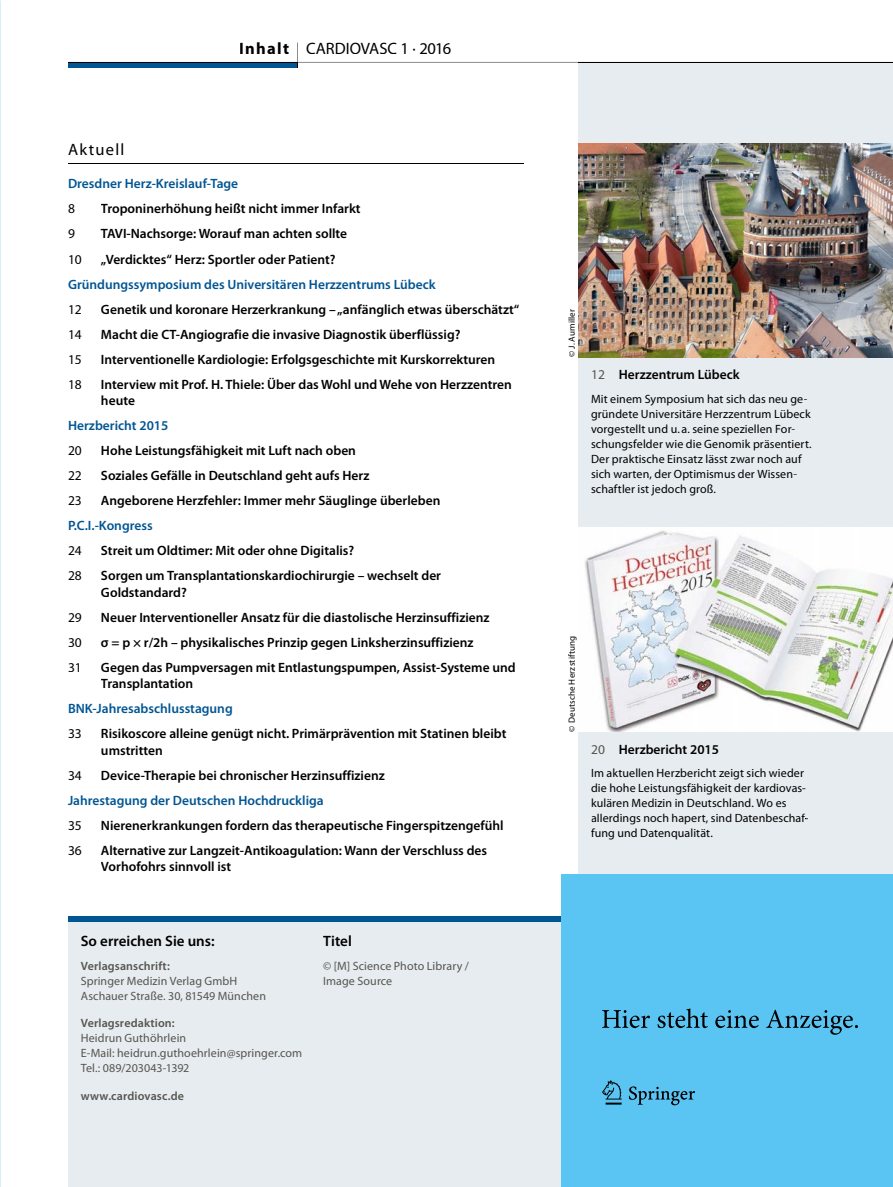
<style>
.page{position:relative;width:893px;height:1187px;background:#fff}
.page>*{position:absolute;margin:0;border:0;box-sizing:border-box;transform-origin:0 0}
.t1{font:16.5px "Myriad Pro";color:#000}
.t2{font:16.5px "Myriad Pro";letter-spacing:.075em;color:#000}
.t3{font:600 15px "Myriad Pro";color:#000}
.t4{font:600 13.5px/16.5px "Myriad Pro";color:#000}
.t5{font:600 13.5px "Myriad Pro";color:#005593}
.t6{font:13.5px "Myriad Pro";color:#000}
.t7{font:12px/15px "Myriad Pro";letter-spacing:.01em;color:#000}
.t8{font:12px/15px "Myriad Pro";letter-spacing:.01em;color:#56554f}
.t9{font:600 12px "Myriad Pro";letter-spacing:.01em;color:#56554f}
.t10{font:9px "Myriad Pro";letter-spacing:.02em;color:#000}
.s1{font-weight:700}
.s2{font-weight:400;color:#56554f}
</style>
<div class="page">
<div style="left:68px;top:916px;width:825px;height:270px;background:#e6ecf0"></div>
<div style="left:578px;top:62px;width:315px;height:1124px;background:#e6ecf0"></div>
<div style="left:68px;top:916px;width:825px;height:6px;background:#005593"></div>
<hr style="left:68px;top:163px;width:455px;height:1px;background:#000">
<img style="left:578px;top:144px;width:315px;height:213px">
<img style="left:578px;top:527px;width:315px;height:204px">
<svg style="left:68px;top:43px;width:825px;height:24px"></svg>
<div style="left:561px;top:874px;width:332px;height:312px;background:#5ac5f2"></div>
<svg style="left:602px;top:1008px;width:256px;height:26px"></svg>
<svg style="left:602px;top:1080px;width:93px;height:25px"></svg>
<p class="t1" style="left:239px;top:38px;width:214px"><span class="s1">Inhalt</span> CARDIOVASC 1 · 2016</p>
<p class="t2" style="left:68px;top:139px;width:58px">Aktuell</p>
<p class="t5" style="left:68px;top:175px;width:172px">Dresdner Herz-Kreislauf-Tage</p>
<p class="t6" style="left:68px;top:200px;width:8px">8</p>
<p class="t4" style="left:101px;top:200px;width:261px">Troponinerhöhung heißt nicht immer Infarkt</p>
<p class="t6" style="left:68px;top:226px;width:8px">9</p>
<p class="t4" style="left:101px;top:225px;width:248px">TAVI-Nachsorge: Worauf man achten sollte</p>
<p class="t6" style="left:68px;top:251px;width:15px">10</p>
<p class="t4" style="left:101px;top:250px;width:236px">„Verdicktes“ Herz: Sportler oder Patient?</p>
<p class="t5" style="left:68px;top:275px;width:369px">Gründungssymposium des Universitären Herzzentrums Lübeck</p>
<p class="t6" style="left:68px;top:301px;width:15px">12</p>
<p class="t4" style="left:101px;top:300px;width:420px">Genetik und koronare Herzerkrankung – „anfänglich etwas überschätzt“</p>
<p class="t6" style="left:68px;top:326px;width:15px">14</p>
<p class="t4" style="left:101px;top:325px;width:361px">Macht die CT-Angiografie die invasive Diagnostik überflüssig?</p>
<p class="t6" style="left:68px;top:351px;width:15px">15</p>
<p class="t4" style="left:101px;top:350px;width:396px">Interventionelle Kardiologie: Erfolgsgeschichte mit Kurskorrekturen</p>
<p class="t6" style="left:68px;top:376px;width:15px">18</p>
<p class="t4" style="left:101px;top:375px;width:412px">Interview mit Prof. H. Thiele: Über das Wohl und Wehe von Herzzentren heute</p>
<p class="t5" style="left:68px;top:417px;width:102px">Herzbericht 2015</p>
<p class="t6" style="left:68px;top:442px;width:15px">20</p>
<p class="t4" style="left:101px;top:442px;width:257px">Hohe Leistungsfähigkeit mit Luft nach oben</p>
<p class="t6" style="left:68px;top:467px;width:15px">22</p>
<p class="t4" style="left:101px;top:467px;width:270px">Soziales Gefälle in Deutschland geht aufs Herz</p>
<p class="t6" style="left:68px;top:492px;width:15px">23</p>
<p class="t4" style="left:101px;top:492px;width:341px">Angeborene Herzfehler: Immer mehr Säuglinge überleben</p>
<p class="t5" style="left:68px;top:517px;width:86px">P.C.I.-Kongress</p>
<p class="t6" style="left:68px;top:542px;width:15px">24</p>
<p class="t4" style="left:101px;top:542px;width:255px">Streit um Oldtimer: Mit oder ohne Digitalis?</p>
<p class="t6" style="left:68px;top:567px;width:15px">28</p>
<p class="t4" style="left:101px;top:567px;width:342px">Sorgen um Transplantationskardiochirurgie – wechselt der<br>Goldstandard?</p>
<p class="t6" style="left:68px;top:609px;width:15px">29</p>
<p class="t4" style="left:101px;top:608px;width:390px">Neuer Interventioneller Ansatz für die diastolische Herzinsuffizienz</p>
<p class="t6" style="left:68px;top:634px;width:15px">30</p>
<p class="t4" style="left:101px;top:633px;width:374px">σ = p × r/2h – physikalisches Prinzip gegen Linksherzinsuffizienz</p>
<p class="t6" style="left:68px;top:659px;width:15px">31</p>
<p class="t4" style="left:101px;top:658px;width:416px">Gegen das Pumpversagen mit Entlastungspumpen, Assist-Systeme und<br>Transplantation</p>
<p class="t5" style="left:68px;top:700px;width:166px">BNK-Jahresabschlusstagung</p>
<p class="t6" style="left:68px;top:725px;width:15px">33</p>
<p class="t4" style="left:101px;top:725px;width:407px">Risikoscore alleine genügt nicht. Primärprävention mit Statinen bleibt umstritten</p>
<p class="t6" style="left:68px;top:767px;width:15px">34</p>
<p class="t4" style="left:101px;top:766px;width:285px">Device-Therapie bei chronischer Herzinsuffizienz</p>
<p class="t5" style="left:68px;top:791px;width:257px">Jahrestagung der Deutschen Hochdruckliga</p>
<p class="t6" style="left:68px;top:817px;width:15px">35</p>
<p class="t4" style="left:101px;top:816px;width:404px">Nierenerkrankungen fordern das therapeutische Fingerspitzengefühl</p>
<p class="t6" style="left:68px;top:842px;width:15px">36</p>
<p class="t4" style="left:101px;top:841px;width:388px">Alternative zur Langzeit-Antikoagulation: Wann der Verschluss des<br>Vorhofohrs sinnvoll ist</p>
<p class="t3" style="left:81px;top:931px;width:135px">So erreichen Sie uns:</p>
<p class="t9" style="left:81px;top:957px;width:91px">Verlagsanschrift:</p>
<p class="t8" style="left:81px;top:972px;width:187px">Springer Medizin Verlag GmbH<br>Aschauer Straße. 30, 81549 München</p>
<p class="t9" style="left:81px;top:1015px;width:95px">Verlagsredaktion:</p>
<p class="t8" style="left:81px;top:1030px;width:223px">Heidrun Guthöhrlein<br>E-Mail: heidrun.guthoehrlein@springer.com<br>Tel.: 089/203043-1392</p>
<p class="t9" style="left:81px;top:1088px;width:105px">www.cardiovasc.de</p>
<p class="t3" style="left:323px;top:931px;width:30px">Titel</p>
<p class="t8" style="left:323px;top:957px;width:147px">© [M] Science Photo Library /<br>Image Source</p>
<p class="t10" style="left:566px;top:357px;width:50px;rotate:-90deg">© J. Aumiller</p>
<p class="t4" style="left:591px;top:366px;width:150px"><span class="s2">12</span> Herzzentrum Lübeck</p>
<p class="t7" style="left:591px;top:391px;width:222px">Mit einem Symposium hat sich das neu ge&shy;gründete Universitäre Herzzentrum Lübeck vorgestellt und u. a. seine speziellen For&shy;schungsfelder wie die Genomik präsentiert.<br>Der praktische Einsatz lässt zwar noch auf sich warten, der Optimismus der Wissen&shy;schaftler ist jedoch groß.</p>
<p class="t10" style="left:566px;top:731px;width:97px;rotate:-90deg">© Deutsche Herzstiftung</p>
<p class="t4" style="left:591px;top:740px;width:129px"><span class="s2">20</span> Herzbericht 2015</p>
<p class="t7" style="left:591px;top:765px;width:219px">Im aktuellen Herzbericht zeigt sich wieder die hohe Leistungsfähigkeit der kardiovas&shy;kulären Medizin in Deutschland. Wo es allerdings noch hapert, sind Datenbeschaf&shy;fung und Datenqualität.</p>
</div>
